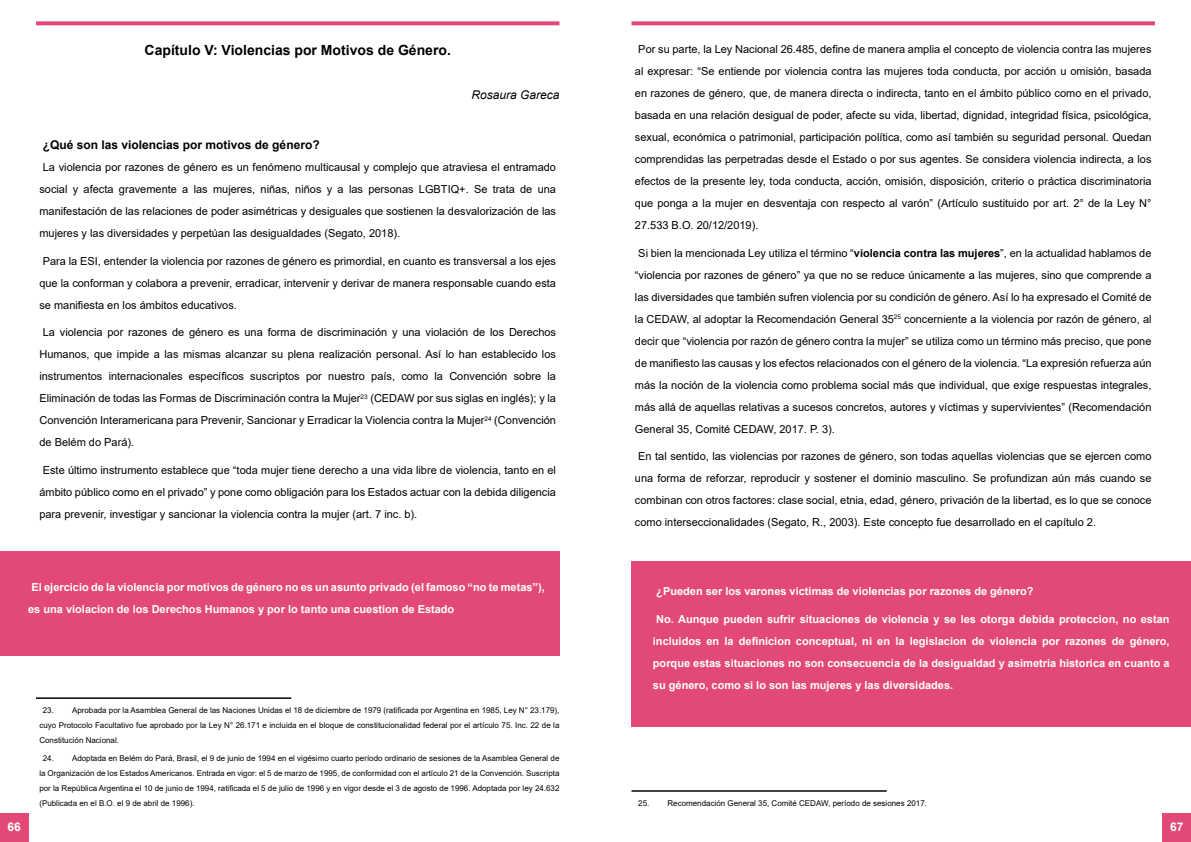
<style>
.page{position:relative;width:1191px;height:842px;background:#fff}
.page>*{position:absolute;margin:0;border:0;box-sizing:border-box;transform-origin:0 0}
.t1{font:700 14px "Arial";color:#000}
.t2{font:700 12px "Arial";color:#000}
.t3{font:italic 12px "Arial";color:#000}
.t4{font:700 12px "Arial";color:#fff}
.t5{font:11px/22px "Arial";color:#000;text-align:justify}
.t6{font:700 11px/22px "Arial";color:#fff}
.t7{font:8px/15px "Arial";color:#000;text-align:justify}
.s1{font-weight:700}
</style>
<div class="page">
<svg style="left:631px;top:21px;width:524px;height:4px;background:#e55881"></svg>
<svg style="left:36px;top:21px;width:523px;height:4px;background:#e55881"></svg>
<div style="left:0;top:814px;width:28px;height:28px;background:#e34976"></div>
<div style="left:1162px;top:814px;width:29px;height:28px;background:#e34976"></div>
<hr style="left:36px;top:697px;width:255px;height:2px;background:#000">
<div style="left:0;top:551px;width:559px;height:105px;background:#e34976"></div>
<hr style="left:631px;top:790px;width:255px;height:2px;background:#000">
<div style="left:631px;top:561px;width:560px;height:166px;background:#e34976"></div>
<p class="t1" style="left:145px;top:40px;width:308px">Capítulo V: Violencias por Motivos de Género.</p>
<p class="t3" style="left:471px;top:87px;width:90px">Rosaura Gareca</p>
<p class="t2" style="left:43px;top:136px;width:278px">¿Qué son las violencias por motivos de género?</p>
<p class="t5" style="left:39px;top:156px;width:518px;text-indent:3px">La violencia por razones de género es un fenómeno multicausal y complejo que atraviesa el entramado social y afecta gravemente a las mujeres, niñas, niños y a las personas LGBTIQ+. Se trata de una manifestación de las relaciones de poder asimétricas y desiguales que sostienen la desvalorización de las mujeres y las diversidades y perpetúan las desigualdades (Segato, 2018).</p>
<p class="t5" style="left:39px;top:250px;width:518px;text-indent:3px">Para la ESI, entender la violencia por razones de género es primordial, en cuanto es transversal a los ejes que la conforman y colabora a prevenir, erradicar, intervenir y derivar de manera responsable cuando esta se manifiesta en los ámbitos educativos.</p>
<p class="t5" style="left:39px;top:321px;width:518px;text-indent:3px">La violencia por razones de género es una forma de discriminación y una violación de los Derechos Humanos, que impide a las mismas alcanzar su plena realización personal. Así lo han establecido los instrumentos internacionales específicos suscriptos por nuestro país, como la Convención sobre la Eliminación de todas las Formas de Discriminación contra la Mujer<sup>23</sup> (CEDAW por sus siglas en inglés); y la Convención Interamericana para Prevenir, Sancionar y Erradicar la Violencia contra la Mujer<sup>24</sup> (Convención de Belém do Pará).</p>
<p class="t5" style="left:39px;top:459px;width:518px;text-indent:3px">Este último instrumento establece que “toda mujer tiene derecho a una vida libre de violencia, tanto en el ámbito público como en el privado” y pone como obligación para los Estados actuar con la debida diligencia para prevenir, investigar y sancionar la violencia contra la mujer (art. 7 inc. b).</p>
<p class="t6" style="left:28px;top:576px;width:518px;text-indent:3px">El ejercicio de la violencia por motivos de género no es un asunto privado (el famoso “no te metas”), es una violacion de los Derechos Humanos y por lo tanto una cuestion de Estado</p>
<p class="t7" style="left:39px;top:703px;width:521px;text-indent:3px">23. Aprobada por la Asamblea General de las Naciones Unidas el 18 de diciembre de 1979 (ratificada por Argentina en 1985, Ley N° 23.179), cuyo Protocolo Facultativo fue aprobado por la Ley N° 26.171 e incluida en el bloque de constitucionalidad federal por el artículo 75. Inc. 22 de la Constitución Nacional.</p>
<p class="t7" style="left:39px;top:751px;width:521px;text-indent:3px">24. Adoptada en Belém do Pará, Brasil, el 9 de junio de 1994 en el vigésimo cuarto período ordinario de sesiones de la Asamblea General de la Organización de los Estados Americanos. Entrada en vigor: el 5 de marzo de 1995, de conformidad con el artículo 21 de la Convención. Suscripta por la República Argentina el 10 de junio de 1994, ratificada el 5 de julio de 1996 y en vigor desde el 3 de agosto de 1996. Adoptada por ley 24.632 (Publicada en el B.O. el 9 de abril de 1996).</p>
<p class="t5" style="left:635px;top:38px;width:518px;text-indent:3px">Por su parte, la Ley Nacional 26.485, define de manera amplia el concepto de violencia contra las mujeres al expresar: “Se entiende por violencia contra las mujeres toda conducta, por acción u omisión, basada en razones de género, que, de manera directa o indirecta, tanto en el ámbito público como en el privado, basada en una relación desigual de poder, afecte su vida, libertad, dignidad, integridad física, psicológica, sexual, económica o patrimonial, participación política, como así también su seguridad personal. Quedan comprendidas las perpetradas desde el Estado o por sus agentes. Se considera violencia indirecta, a los efectos de la presente ley, toda conducta, acción, omisión, disposición, criterio o práctica discriminatoria que ponga a la mujer en desventaja con respecto al varón” (Artículo sustituido por art. 2° de la Ley N° 27.533 B.O. 20/12/2019).</p>
<p class="t5" style="left:635px;top:242px;width:518px;text-indent:3px">Si bien la mencionada Ley utiliza el término “<span class="s1">violencia contra las mujeres</span>”, en la actualidad hablamos de “violencia por razones de género” ya que no se reduce únicamente a las mujeres, sino que comprende a las diversidades que también sufren violencia por su condición de género. Así lo ha expresado el Comité de la CEDAW, al adoptar la Recomendación General 35<sup>25</sup> concerniente a la violencia por razón de género, al decir que “violencia por razón de género contra la mujer” se utiliza como un término más preciso, que pone de manifiesto las causas y los efectos relacionados con el género de la violencia. “La expresión refuerza aún más la noción de la violencia como problema social más que individual, que exige respuestas integrales, más allá de aquellas relativas a sucesos concretos, autores y víctimas y supervivientes” (Recomendación General 35, Comité CEDAW, 2017. P. 3).</p>
<p class="t5" style="left:635px;top:445px;width:518px;text-indent:3px">En tal sentido, las violencias por razones de género, son todas aquellas violencias que se ejercen como una forma de reforzar, reproducir y sostener el dominio masculino. Se profundizan aún más cuando se combinan con otros factores: clase social, etnia, edad, género, privación de la libertad, es lo que se conoce como interseccionalidades (Segato, R., 2003). Este concepto fue desarrollado en el capítulo 2.</p>
<p class="t6" style="left:656px;top:580px;width:379px">¿Pueden ser los varones victimas de violencias por razones de género?</p>
<p class="t6" style="left:653px;top:608px;width:518px;text-align:justify;text-indent:3px">No. Aunque pueden sufrir situaciones de violencia y se les otorga debida proteccion, no estan incluidos en la definicion conceptual, ni en la legislacion de violencia por razones de género, porque estas situaciones no son consecuencia de la desigualdad y asimetria historica en cuanto a su género, como si lo son las mujeres y las diversidades.</p>
<p class="t7" style="left:638px;top:796px;width:290px">25. Recomendación General 35, Comité CEDAW, período de sesiones 2017.</p>
<p class="t4" style="left:8px;top:818px;width:15px">66</p>
<p class="t4" style="left:1170px;top:818px;width:15px">67</p>
</div>
